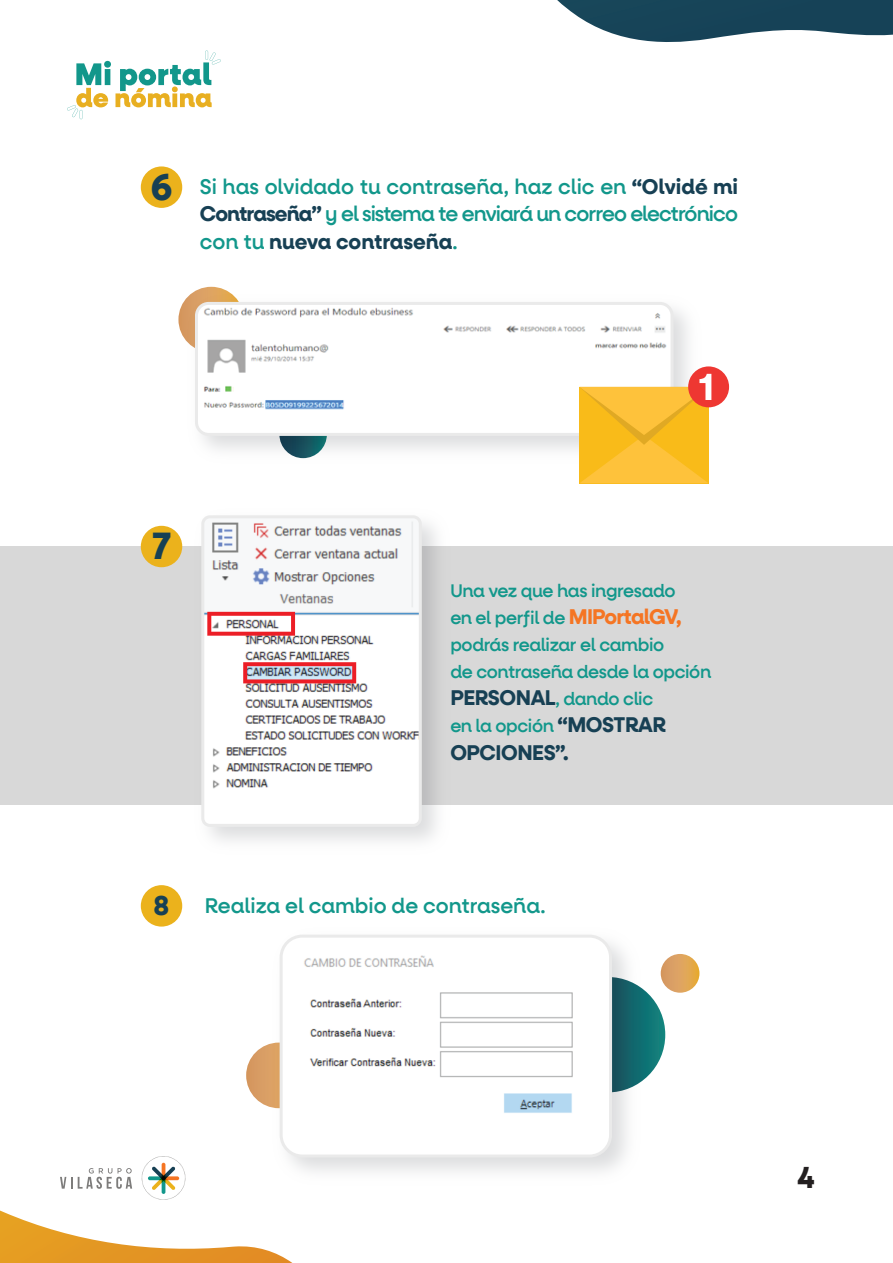
<style>
.page{position:relative;width:893px;height:1263px;background:#fff}
.page>*{position:absolute;margin:0;border:0;box-sizing:border-box;transform-origin:0 0}
.t1{font:700 37.5px "Neulis Alt";color:#174054}
.t2{font:700 30px "Neulis Alt";color:#231f20}
.t3{font:700 27px "Neulis Alt";color:#174054}
.t4{font:500 21px/27.2px "Neulis Alt";letter-spacing:-.02em;color:#12978b;text-align:justify}
.t5{font:500 21px "Neulis Alt";color:#12978b}
.t6{font:700 21px "Neulis Alt";letter-spacing:-.02em;color:#174054}
.t7{font:500 18px/27.2px "Neulis Alt";letter-spacing:-.02em;color:#12978b}
.s1{font-weight:700;font-size:37.5px;color:#174054}
.s2{font-weight:700;color:#174054}
.s3{font-weight:700;font-size:21px;color:#f57523}
.s4{font-weight:700;font-size:21px;color:#174054}
</style>
<div class="page">
<div style="left:0;top:546px;width:893px;height:259px;background:#d8d8d8"></div>
<svg style="left:140px;top:1154px;width:47px;height:48px"></svg>
<svg style="left:142px;top:1156px;width:43px;height:44px"></svg>
<svg style="left:60px;top:1168px;width:72px;height:21px"></svg>
<svg style="left:661px;top:954px;width:38px;height:39px"></svg>
<div style="left:550px;top:977px;width:115px;height:115px;background:#117978;border-radius:58px"></div>
<div style="left:246px;top:1042px;width:66px;height:66px;background:#d89c64;border-radius:33px"></div>
<svg style="left:178px;top:287px;width:66px;height:65px"></svg>
<svg style="left:0;top:1210px;width:292px;height:53px"></svg>
<svg style="left:557px;top:0;width:336px;height:42px"></svg>
<div style="left:141px;top:166px;width:41px;height:42px;background:#ebb21c;border-radius:50%"></div>
<div style="left:141px;top:885px;width:41px;height:41px;background:#ebb21c;border-radius:50%"></div>
<div style="left:141px;top:526px;width:41px;height:41px;background:#ebb21c;border-radius:50%"></div>
<img style="left:205px;top:519px;width:213px;height:304px">
<div style="left:201px;top:515px;width:221px;height:312px;border:3px solid #eaeaea;border-radius:7px"></div>
<img style="left:267px;top:935px;width:378px;height:237px">
<div style="left:281px;top:936px;width:329px;height:220px;background:#fff;border-radius:21px"></div>
<div style="left:280px;top:935px;width:332px;height:222px;border:3px solid #eaeaea;border-radius:21px"></div>
<img style="left:304px;top:955px;width:269px;height:158px">
<img style="left:183px;top:290px;width:512px;height:169px">
<img style="left:196px;top:303px;width:476px;height:131px">
<div style="left:195px;top:302px;width:478px;height:134px;border:3px solid #eaeaea;border-radius:12px"></div>
<div style="left:688px;top:366px;width:41px;height:41px;background:#ee3732;border-radius:50%"></div>
<svg style="left:579px;top:374px;width:132px;height:109px"></svg>
<svg style="left:67px;top:50px;width:154px;height:69px"></svg>
<p class="t4" style="left:200px;top:174px;width:540px;text-indent:-49px"><span class="s1">6</span> Si has olvidado tu contraseña, haz clic en <span class="s2">“Olvidé mi Contraseña”</span> y el sistema te enviará un correo electrónico con tu <span class="s2">nueva contraseña</span>.</p>
<h1 class="t1" style="left:152px;top:524px;width:21px">7</h1>
<p class="t7" style="left:450px;top:577px;width:262px">Una vez que has ingresado<br>en el perfil de <span class="s3">MIPortalGV, </span>podrás realizar el cambio<br>de contraseña desde la opción<br><span class="s4">PERSONAL</span>, dando clic<br>en la opción <span class="s4">“MOSTRAR</span></p>
<p class="t6" style="left:450px;top:740px;width:120px">OPCIONES”.</p>
<h3 class="t3" style="left:154px;top:890px;width:17px">8</h3>
<p class="t5" style="left:205px;top:893px;width:342px">Realiza el cambio de contraseña.</p>
<h2 class="t2" style="left:797px;top:1159px;width:19px">4</h2>
</div>
